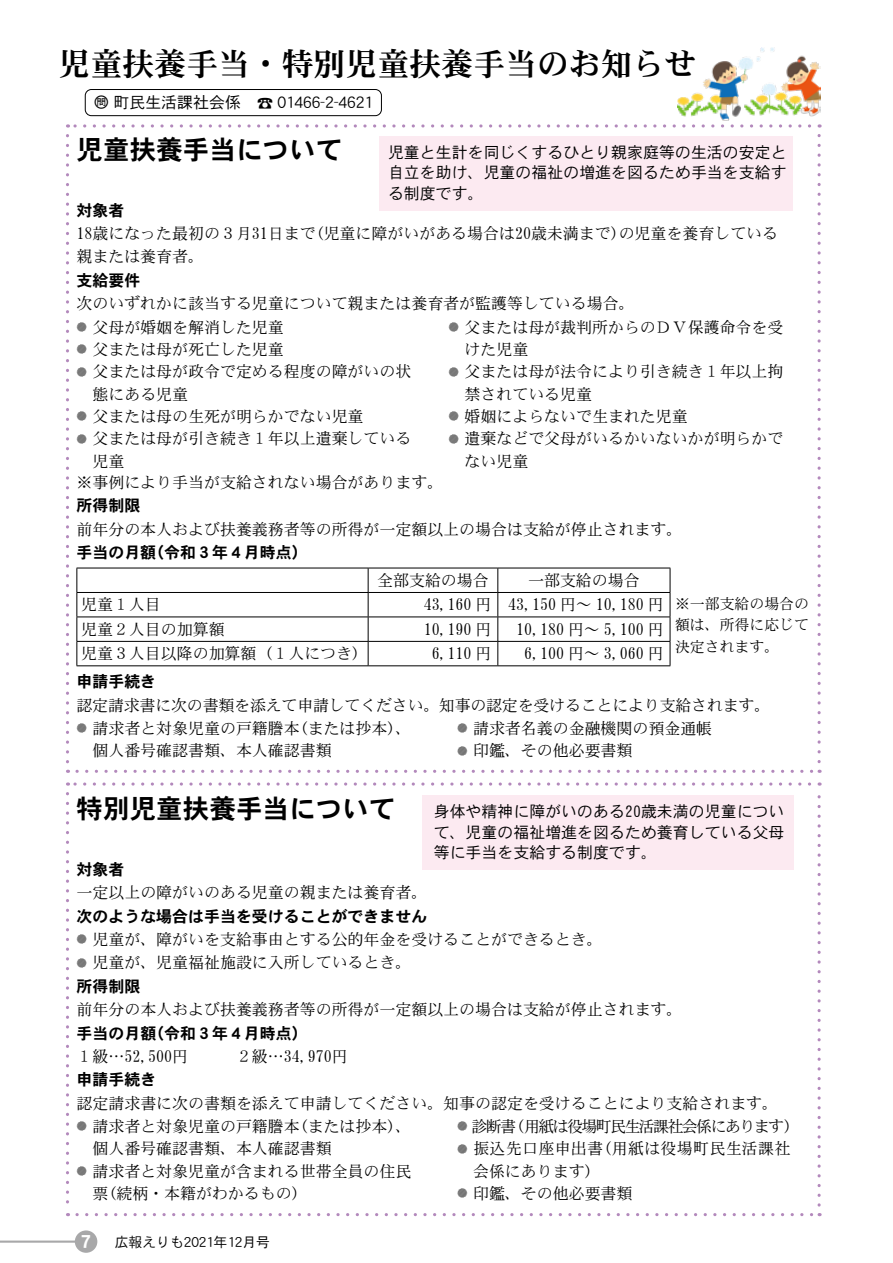
<style>
.page{position:relative;width:893px;height:1263px;background:#fff}
.page>*{position:absolute;margin:0;border:0;box-sizing:border-box;transform-origin:0 0}
.t1{font:31.95px "DFHS Mincho W7 WIN RKSJ H";color:#000}
.t2{font:26.55px "DFHS Gothic W7 WIN RKSJ H";color:#000}
.t3{font:18px "DFHS Gothic W7 WINP RKSJ H";color:#fff}
.t4{font:15.9px/22.4px "DFHS Mincho W3 WIN RKSJ H";color:#000}
.t5{font:15.9px/20.2px "DFHS Gothic W3 WIN RKSJ H";color:#000}
.t6{font:15.9px "DFHS Gothic W7 WIN RKSJ H";color:#000}
.t7{font:15.9px "DFHS Mincho W3 WIN RKSJ H";letter-spacing:-.1em;color:#000}
.t8{font:15.9px "DFHS Mincho W3 WIN RKSJ H";letter-spacing:.02em;color:#000}
.t9{font:15.9px "DFHS Gothic W3 WINP RKSJ H";color:#000}
.t10{font:14.85px/21.3px "DFHS Mincho W3 WIN RKSJ H";color:#000;text-align:justify}
.t11{font:13.8px "DFHS Gothic W3 WINP RKSJ H";color:#000}
.t12{font:10.65px/22.4px "Edisys OTF Gaiji";color:#000}
.s1{font-family:"Koz Min Pr 6 N"}
</style>
<div class="page">
<svg style="left:66px;top:794px;width:3px;height:422px"></svg>
<svg style="left:77px;top:1213px;width:743px;height:3px"></svg>
<svg style="left:817px;top:782px;width:4px;height:423px"></svg>
<svg style="left:68px;top:782px;width:742px;height:4px"></svg>
<svg style="left:66px;top:136px;width:3px;height:637px"></svg>
<svg style="left:77px;top:770px;width:743px;height:3px"></svg>
<svg style="left:817px;top:124px;width:4px;height:638px"></svg>
<svg style="left:68px;top:124px;width:742px;height:4px"></svg>
<svg style="left:77px;top:568px;width:594px;height:98px"></svg>
<hr style="left:77px;top:665px;width:291px;height:1px;background:#000">
<hr style="left:368px;top:665px;width:130px;height:1px;background:#000">
<hr style="left:498px;top:665px;width:172px;height:1px;background:#000">
<div style="left:379px;top:136px;width:414px;height:74px;background:#fceaf1"></div>
<div style="left:422px;top:795px;width:371px;height:75px;background:#fceaf1"></div>
<img style="left:677px;top:48px;width:144px;height:72px">
<div style="left:85px;top:89px;width:297px;height:27px;border:1px solid #000;border-radius:6px"></div>
<hr style="left:0;top:1240px;width:80px;height:3px;background:#a8a8a9">
<div style="left:75px;top:1230px;width:22px;height:23px;background:#a8a8a9;border-radius:50%"></div>
<h1 class="t1" style="left:58px;top:48px;width:639px">児童扶養手当・特別児童扶養手当のお知らせ</h1>
<p class="t9" style="left:257px;top:95px;width:117px"><span class="s1">☎</span> 01466-2-4621</p>
<p class="t5" style="left:113px;top:93px;width:129px">町民生活課社会係</p>
<h2 class="t2" style="left:77px;top:136px;width:267px">児童扶養手当について</h2>
<p class="t6" style="left:77px;top:202px;width:49px">対象者</p>
<p class="t5" style="left:388px;top:142px;width:400px">児童と生計を同じくするひとり親家庭等の生活の安定と</p>
<p class="t5" style="left:388px;top:163px;width:400px">自立を助け、児童の福祉の増進を図るため手当を支給する制度です。</p>
<p class="t4" style="left:77px;top:222px;width:241px;line-height:23.4px">18歳になった最初の３月31日まで親または養育者。</p>
<p class="t6" style="left:77px;top:272px;width:65px">支給要件</p>
<p class="t4" style="left:77px;top:292px;width:560px">次のいずれかに該当する児童について親または養育者が監護等している場合。</p>
<p class="t4" style="left:308px;top:222px;width:320px">（児童に障がいがある場合は20歳未満まで）</p>
<p class="t4" style="left:619px;top:222px;width:161px">の児童を養育している</p>
<p class="t4" style="left:92px;top:316px;width:193px">父母が婚姻を解消した児童</p>
<p class="t4" style="left:92px;top:338px;width:193px">父または母が死亡した児童</p>
<p class="t4" style="left:92px;top:360px;width:320px">父または母が政令で定める程度の障がいの状</p>
<p class="t4" style="left:77px;top:383px;width:113px">　態にある児童</p>
<p class="t4" style="left:92px;top:405px;width:273px">父または母の生死が明らかでない児童</p>
<p class="t4" style="left:92px;top:427px;width:320px">父または母が引き続き１年以上遺棄している</p>
<p class="t4" style="left:77px;top:450px;width:49px">　児童</p>
<p class="t12" style="left:77px;top:316px;width:12px;text-align:justify">捌捌捌</p>
<p class="t12" style="left:77px;top:405px;width:12px">捌捌</p>
<p class="t4" style="left:449px;top:316px;width:336px;text-indent:16px">父または母が裁判所からのＤＶ保護命令を受　けた児童</p>
<p class="t4" style="left:465px;top:360px;width:320px">父または母が法令により引き続き１年以上拘</p>
<p class="t4" style="left:449px;top:383px;width:145px">　禁されている児童</p>
<p class="t4" style="left:465px;top:405px;width:225px">婚姻によらないで生まれた児童</p>
<p class="t4" style="left:465px;top:427px;width:320px">遺棄などで父母がいるかいないかが明らかで</p>
<p class="t4" style="left:449px;top:450px;width:81px">　ない児童</p>
<p class="t12" style="left:449px;top:316px;width:12px">捌</p>
<p class="t12" style="left:449px;top:360px;width:12px">捌</p>
<p class="t12" style="left:449px;top:405px;width:12px">捌捌</p>
<p class="t4" style="left:77px;top:471px;width:368px">※事例により手当が支給されない場合があります。</p>
<p class="t6" style="left:77px;top:498px;width:65px">所得制限</p>
<p class="t4" style="left:77px;top:518px;width:607px">前年分の本人および扶養義務者等の所得が一定額以上の場合は支給が停止されます。</p>
<p class="t6" style="left:148px;top:544px;width:161px">（令和３年４月時点(</p>
<p class="t6" style="left:77px;top:544px;width:81px">手当の月額</p>
<p class="t4" style="left:81px;top:593px;width:81px">児童１人目</p>
<p class="t4" style="left:81px;top:618px;width:145px">児童２人目の加算額</p>
<p class="t4" style="left:81px;top:642px;width:289px">児童３人目以降の加算額（１人につき）</p>
<p class="t4" style="left:377px;top:569px;width:113px">全部支給の場合</p>
<p class="t4" style="left:528px;top:569px;width:113px">一部支給の場合</p>
<p class="t4" style="left:424px;top:593px;width:69px">43,160 円</p>
<p class="t4" style="left:424px;top:618px;width:69px">10,190 円</p>
<p class="t4" style="left:432px;top:642px;width:61px">6,110 円</p>
<p class="t4" style="left:508px;top:593px;width:157px">43,150 円～ 10,180 円</p>
<p class="t4" style="left:516px;top:618px;width:149px">10,180 円～ 5,100 円</p>
<p class="t4" style="left:524px;top:642px;width:141px">6,100 円～ 3,060 円</p>
<p class="t10" style="left:675px;top:593px;width:135px">※一部支給の場合の額は、所得に応じて決定されます。</p>
<p class="t6" style="left:77px;top:674px;width:81px">申請手続き</p>
<p class="t4" style="left:77px;top:694px;width:695px">認定請求書に次の書類を添えて申請してください。知事の認定を受けることにより支給されます。</p>
<p class="t4" style="left:77px;top:717px;width:257px;text-indent:16px">請求者と対象児童の戸籍謄本<br>　個人番号確認書類、本人確認書類</p>
<p class="t12" style="left:457px;top:717px;width:12px">捌</p>
<p class="t4" style="left:292px;top:717px;width:121px">（または抄本、(</p>
<p class="t4" style="left:473px;top:717px;width:241px">請求者名義の金融機関の預金通帳印鑑、その他必要書類</p>
<p class="t12" style="left:77px;top:717px;width:12px">捌</p>
<p class="t12" style="left:457px;top:739px;width:12px">捌</p>
<h2 class="t2" style="left:77px;top:795px;width:320px">特別児童扶養手当について</h2>
<p class="t5" style="left:434px;top:801px;width:352px">身体や精神に障がいのある20歳未満の児童につい</p>
<p class="t5" style="left:434px;top:822px;width:352px">て、児童の福祉増進を図るため養育している父母等に手当を支給する制度です。</p>
<p class="t6" style="left:77px;top:861px;width:49px">対象者</p>
<p class="t4" style="left:77px;top:881px;width:352px">一定以上の障がいのある児童の親または養育者。</p>
<p class="t6" style="left:77px;top:908px;width:352px">次のような場合は手当を受けることができません</p>
<p class="t4" style="left:92px;top:927px;width:512px;line-height:23.4px">児童が、障がいを支給事由とする公的年金を受けることができるとき。児童が、児童福祉施設に入所しているとき。</p>
<p class="t6" style="left:77px;top:978px;width:65px">所得制限</p>
<p class="t4" style="left:77px;top:998px;width:607px">前年分の本人および扶養義務者等の所得が一定額以上の場合は支給が停止されます。</p>
<p class="t6" style="left:148px;top:1025px;width:161px">（令和３年４月時点(</p>
<p class="t12" style="left:77px;top:927px;width:12px;line-height:23.4px">捌捌</p>
<p class="t6" style="left:77px;top:1025px;width:81px">手当の月額</p>
<p class="t4" style="left:77px;top:1045px;width:273px">１級…52,500円　　　２級…34,970円</p>
<p class="t6" style="left:77px;top:1072px;width:81px">申請手続き</p>
<p class="t4" style="left:77px;top:1092px;width:703px">認定請求書に次の書類を添えて申請してください。知事の認定を受けることにより支給されます。</p>
<p class="t4" style="left:92px;top:1115px;width:209px">請求者と対象児童の戸籍謄本</p>
<p class="t4" style="left:77px;top:1137px;width:257px">　個人番号確認書類、本人確認書類</p>
<p class="t4" style="left:92px;top:1160px;width:320px">請求者と対象児童が含まれる世帯全員の住民</p>
<p class="t4" style="left:77px;top:1182px;width:233px">　（票続柄・本籍がわかるもの(</p>
<p class="t4" style="left:292px;top:1115px;width:121px">（または抄本、(</p>
<p class="t12" style="left:77px;top:1115px;width:12px">捌</p>
<p class="t12" style="left:77px;top:1160px;width:12px">捌</p>
<p class="t3" style="left:81px;top:1233px;width:12px">7</p>
<p class="t11" style="left:115px;top:1235px;width:157px">広報えりも2021年12月号</p>
<p class="t4" style="left:471px;top:1115px;width:46px">診断書</p>
<p class="t7" style="left:508px;top:1118px;width:293px">（用紙は役場町民生活課社会係にあります(</p>
<p class="t12" style="left:457px;top:1115px;width:12px">捌捌</p>
<p class="t12" style="left:457px;top:1182px;width:12px">捌</p>
<p class="t8" style="left:473px;top:1141px;width:131px">振込先口座申出書</p>
<p class="t4" style="left:457px;top:1160px;width:145px">　会係にあります(</p>
<p class="t4" style="left:473px;top:1182px;width:161px">印鑑、その他必要書類</p>
<p class="t8" style="left:595px;top:1141px;width:196px">（用紙は役場町民生活課社</p>
</div>
